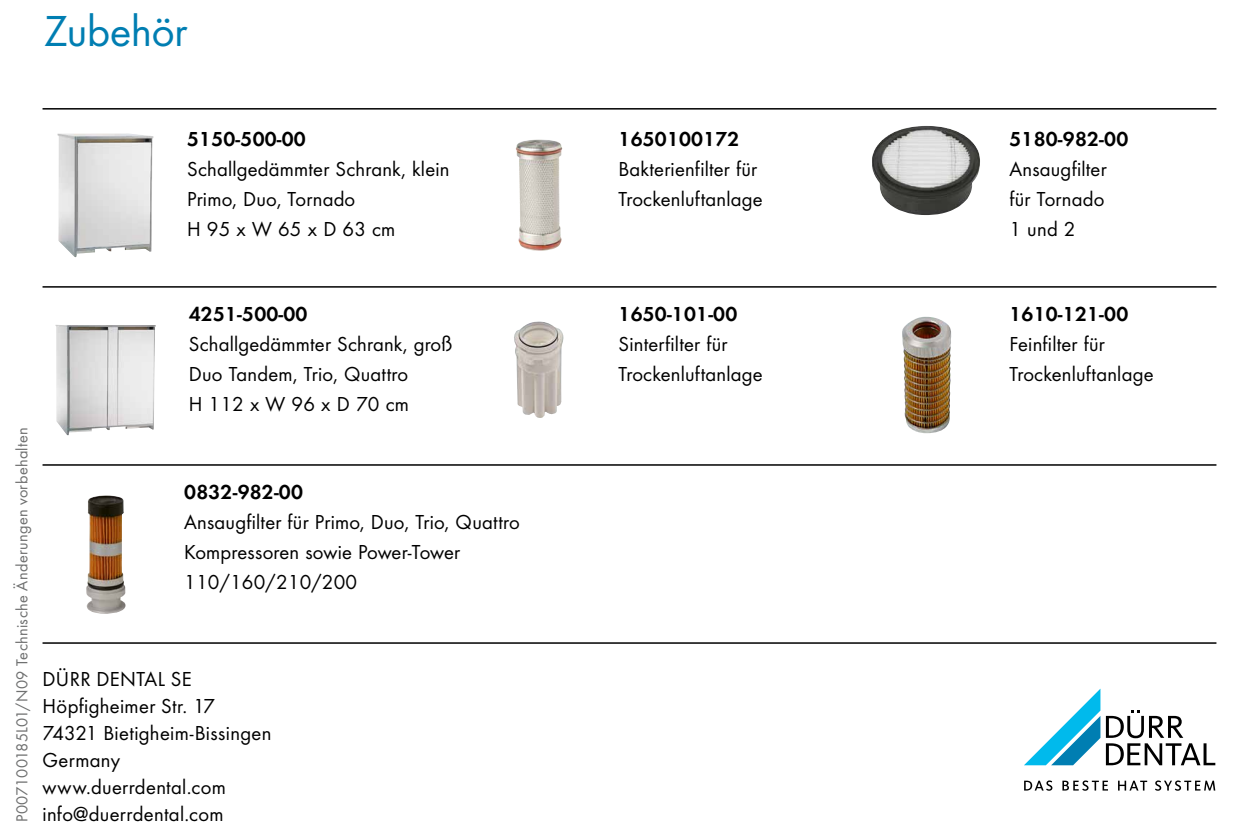
<style>
.page{position:relative;width:1259px;height:834px;background:#fff}
.page>*{position:absolute;margin:0;border:0;box-sizing:border-box;transform-origin:0 0}
.t1{font:45px "Futura Boo";letter-spacing:-.005em;color:#007eb2}
.t2{font:21px/30px "Futura Boo";letter-spacing:.01em;color:#000}
.t3{font:21px "Futura Dem";letter-spacing:.01em;color:#000}
.t4{font:16.5px "Futura Boo";letter-spacing:.02em;color:#6f7070}
</style>
<div class="page">
<img style="left:872px;top:126px;width:108px;height:89px">
<hr style="left:43px;top:108px;width:1173px;height:1px;background:#000">
<hr style="left:43px;top:286px;width:1173px;height:1px;background:#000">
<hr style="left:43px;top:464px;width:1173px;height:1px;background:#000">
<hr style="left:43px;top:642px;width:1173px;height:1px;background:#000">
<svg style="left:1024px;top:780px;width:28px;height:10px"></svg>
<svg style="left:1062px;top:780px;width:46px;height:10px"></svg>
<svg style="left:1118px;top:780px;width:29px;height:10px"></svg>
<svg style="left:1155px;top:780px;width:60px;height:10px"></svg>
<svg style="left:1106px;top:710px;width:109px;height:55px"></svg>
<svg style="left:1024px;top:689px;width:76px;height:76px"></svg>
<img style="left:57px;top:133px;width:96px;height:124px">
<img style="left:515px;top:139px;width:47px;height:112px">
<img style="left:55px;top:325px;width:101px;height:110px">
<img style="left:86px;top:495px;width:40px;height:119px">
<img style="left:902px;top:317px;width:49px;height:116px">
<img style="left:514px;top:321px;width:50px;height:97px">
<h1 class="t1" style="left:44px;top:0;width:145px">Zubehör</h1>
<p class="t3" style="left:187px;top:123px;width:120px">5150-500-00</p>
<p class="t2" style="left:187px;top:153px;width:264px">Schallgedämmter Schrank, klein<br>Primo, Duo, Tornado<br>H 95 x W 65 x D 63 cm</p>
<p class="t4" style="left:10px;top:822px;width:396px;rotate:-90deg">P007100185L01/N09 Technische Änderungen vorbehalten</p>
<p class="t3" style="left:189px;top:298px;width:120px">4251-500-00</p>
<p class="t2" style="left:189px;top:328px;width:265px">Schallgedämmter Schrank, groß<br>Duo Tandem, Trio, Quattro<br>H 112 x W 96 x D 70 cm</p>
<p class="t3" style="left:184px;top:476px;width:120px">0832-982-00</p>
<p class="t2" style="left:184px;top:506px;width:337px">Ansaugfilter für Primo, Duo, Trio, Quattro<br>Kompressoren sowie Power-Tower<br>110/160/210/200</p>
<p class="t2" style="left:43px;top:664px;width:230px;line-height:27px">DÜRR DENTAL SE<br>Höpfigheimer Str. 17<br>74321 Bietigheim-Bissingen<br>Germany www.duerrdental.com info@duerrdental.com</p>
<p class="t3" style="left:618px;top:123px;width:122px">1650100172</p>
<p class="t2" style="left:618px;top:153px;width:145px">Bakterienfilter für<br>Trockenluftanlage</p>
<p class="t3" style="left:618px;top:299px;width:120px">1650-101-00</p>
<p class="t2" style="left:618px;top:328px;width:145px">Sinterfilter für<br>Trockenluftanlage</p>
<p class="t3" style="left:1009px;top:123px;width:120px">5180-982-00</p>
<p class="t2" style="left:1009px;top:153px;width:99px;text-align:justify">Ansaugfilter für Tornado 1 und 2</p>
<p class="t3" style="left:1009px;top:299px;width:120px">1610-121-00</p>
<p class="t2" style="left:1009px;top:328px;width:145px">Feinfilter für<br>Trockenluftanlage</p>
</div>
